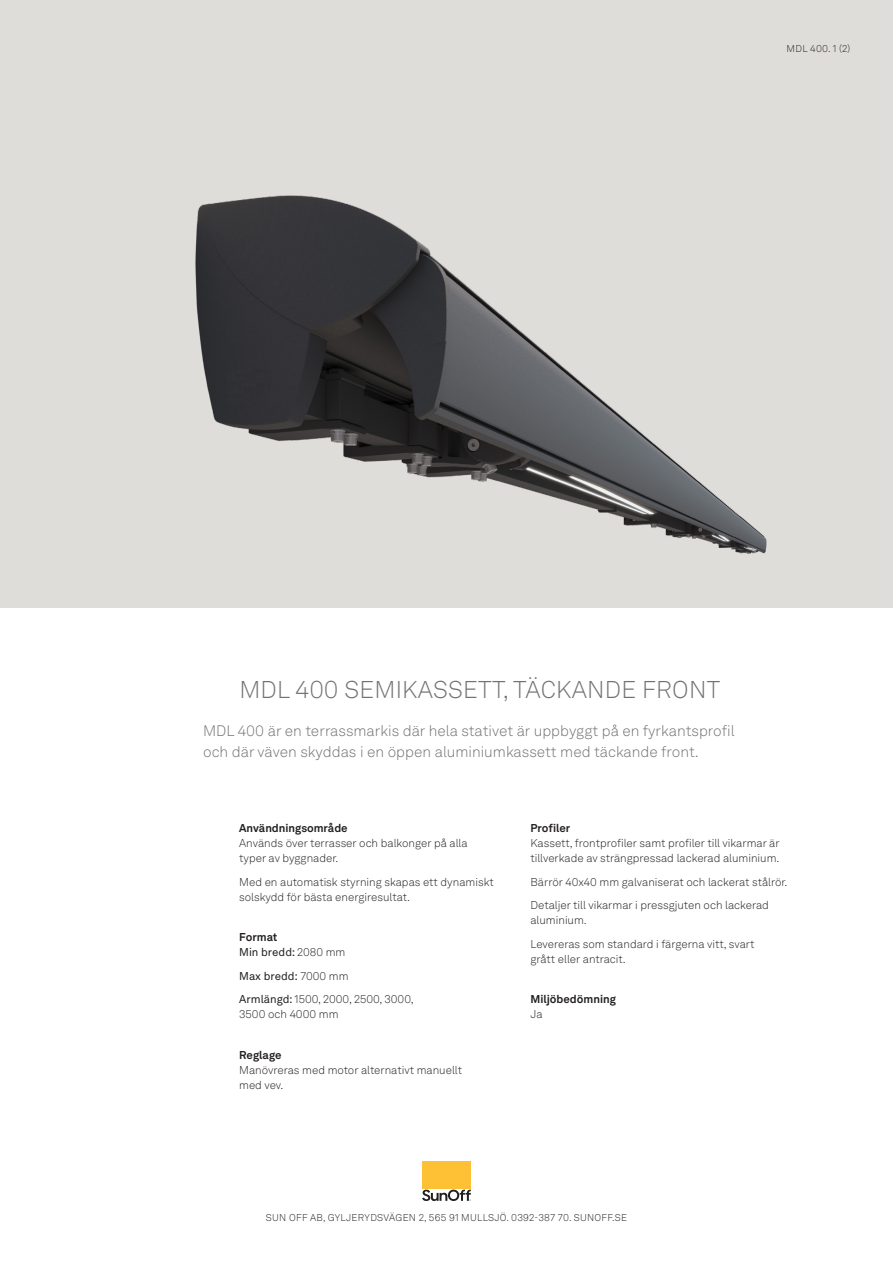
<style>
.page{position:relative;width:893px;height:1263px;background:#fff}
.page>*{position:absolute;margin:0;border:0;box-sizing:border-box;transform-origin:0 0}
.Rubrik_1{font:300 24px "Akkurat LL";letter-spacing:.01em;color:#707470}
.Ingress{font:300 15px/21px "Akkurat LL";color:#707470}
.Brödtext{font:300 11.25px/15px "Akkurat LL";color:#231f20}
.Rubrik_2{font:700 11.25px "Akkurat LL";color:#231f20}
.Brödtext-2{font:11.25px "Akkurat LL";color:#231f20}
.t1{font:300 9.75px "Akkurat LL";letter-spacing:.03em;color:#231f20}
.s1{font-weight:300}
.s2{font-weight:400}
</style>
<div class="page">
<div style="left:0;top:0;width:893px;height:607px;background:#dfddda"></div>
<div style="left:423px;top:1161px;width:48px;height:27px;background:#fec135"></div>
<svg style="left:422px;top:1189px;width:49px;height:12px"></svg>
<img style="left:195px;top:196px;width:572px;height:358px">
<p class="t1" style="left:787px;top:42px;width:65px">MDL 400. 1 (2)</p>
<p class="Rubrik_1" style="left:239px;top:673px;width:482px">MDL 400 SEMIKASSETT, TÄCKANDE FRONT</p>
<p class="Ingress" style="left:203px;top:720px;width:533px">MDL 400 är en terrassmarkis där hela stativet är uppbyggt på en fyrkantsprofil och där väven skyddas i en öppen aluminiumkassett med täckande front.</p>
<p class="Rubrik_2" style="left:239px;top:820px;width:110px">Användningsområde</p>
<p class="Brödtext" style="left:239px;top:836px;width:230px">Används över terrasser och balkonger på alla typer av byggnader.</p>
<p class="Brödtext" style="left:239px;top:874px;width:256px">Med en automatisk styrning skapas ett dynamiskt solskydd för bästa energiresultat.</p>
<p class="Rubrik_2" style="left:239px;top:929px;width:40px">Format</p>
<p class="Brödtext-2" style="left:239px;top:944px;width:108px">Min bredd: <span class="s1">2080 mm</span></p>
<p class="Brödtext-2" style="left:239px;top:967px;width:111px">Max bredd: <span class="s1">7000 mm</span></p>
<p class="Brödtext" style="left:239px;top:992px;width:176px"><span class="s2">Armlängd:</span> 1500, 2000, 2500, 3000,<br>3500 och 4000 mm</p>
<p class="Rubrik_2" style="left:239px;top:1046px;width:44px">Reglage</p>
<p class="Brödtext" style="left:239px;top:1062px;width:224px">Manövreras med motor alternativt manuellt med vev.</p>
<p class="Rubrik_2" style="left:530px;top:820px;width:41px">Profiler</p>
<p class="Brödtext" style="left:530px;top:836px;width:251px">Kassett, frontprofiler samt profiler till vikarmar är tillverkade av strängpressad lackerad aluminium.</p>
<p class="Brödtext" style="left:530px;top:874px;width:258px">Bärrör 40x40 mm galvaniserat och lackerat stålrör.</p>
<p class="Brödtext" style="left:530px;top:898px;width:240px">Detaljer till vikarmar i pressgjuten och lackerad aluminium.</p>
<p class="Brödtext" style="left:530px;top:936px;width:226px">Levereras som standard i färgerna vitt, svart grått eller antracit.</p>
<p class="Rubrik_2" style="left:530px;top:991px;width:87px">Miljöbedömning</p>
<p class="Brödtext" style="left:530px;top:1007px;width:14px">Ja</p>
<p class="t1" style="left:266px;top:1210px;width:363px">SUN OFF AB, GYLJERYDSVÄGEN 2, 565 91 MULLSJÖ. 0392-387 70. SUNOFF.SE</p>
</div>
